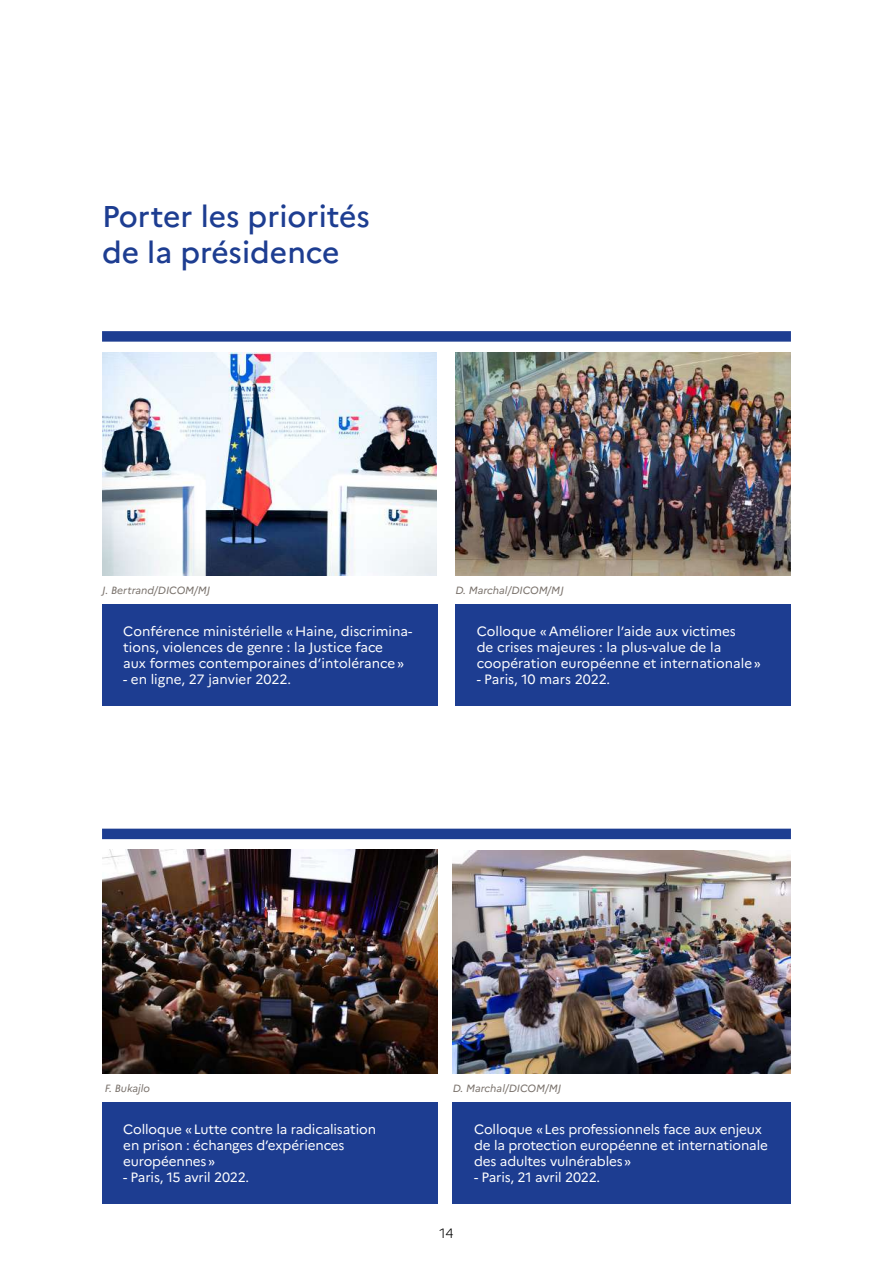
<style>
.page{position:relative;width:893px;height:1263px;background:#fff}
.page>*{position:absolute;margin:0;border:0;box-sizing:border-box;transform-origin:0 0}
.t1{font:500 30px/36px "Marianne";color:#1d3d91}
.t2{font:13.5px/16.2px "Marianne";letter-spacing:-.01em;color:#fff}
.t3{font:300 13.5px "Marianne";color:#000}
.t4{font:italic 10.5px "Marianne";color:#7a726c}
</style>
<div class="page">
<img style="left:102px;top:352px;width:335px;height:223px">
<img style="left:455px;top:352px;width:336px;height:223px">
<img style="left:102px;top:850px;width:335px;height:223px">
<img style="left:453px;top:850px;width:338px;height:223px">
<div style="left:102px;top:331px;width:689px;height:11px;background:#1d3d91"></div>
<div style="left:102px;top:604px;width:335px;height:101px;background:#1d3d91"></div>
<div style="left:455px;top:604px;width:336px;height:101px;background:#1d3d91"></div>
<div style="left:102px;top:1102px;width:335px;height:101px;background:#1d3d91"></div>
<div style="left:453px;top:1102px;width:338px;height:101px;background:#1d3d91"></div>
<div style="left:102px;top:829px;width:689px;height:10px;background:#1d3d91"></div>
<h1 class="t1" style="left:102px;top:198px;width:269px">Porter les priorités de la présidence</h1>
<p class="t4" style="left:102px;top:583px;width:110px">J. Bertrand/DICOM/MJ</p>
<p class="t4" style="left:455px;top:583px;width:110px">D. Marchal/DICOM/MJ</p>
<p class="t2" style="left:123px;top:623px;width:290px">Conférence ministérielle «Haine, discrimina&shy;tions, violences de genre : la Justice face<br>aux formes contemporaines d’intolérance»</p>
<p class="t2" style="left:123px;top:671px;width:169px">- en ligne, 27 janvier 2022.</p>
<p class="t2" style="left:477px;top:623px;width:286px">Colloque «Améliorer l’aide aux victimes<br>de crises majeures : la plus-value de la coopération européenne et internationale»</p>
<p class="t2" style="left:477px;top:671px;width:135px">- Paris, 10 mars 2022.</p>
<p class="t4" style="left:105px;top:1081px;width:47px">F. Bukajlo</p>
<p class="t2" style="left:123px;top:1121px;width:254px">Colloque «Lutte contre la radicalisation en prison : échanges d’expériences européennes»</p>
<p class="t2" style="left:123px;top:1169px;width:127px">- Paris, 15 avril 2022.</p>
<p class="t4" style="left:453px;top:1081px;width:110px">D. Marchal/DICOM/MJ</p>
<p class="t3" style="left:439px;top:1225px;width:15px">14</p>
<p class="t2" style="left:474px;top:1121px;width:295px">Colloque «Les professionnels face aux enjeux de la protection européenne et internationale des adultes vulnérables»</p>
<p class="t2" style="left:474px;top:1169px;width:127px">- Paris, 21 avril 2022.</p>
</div>
